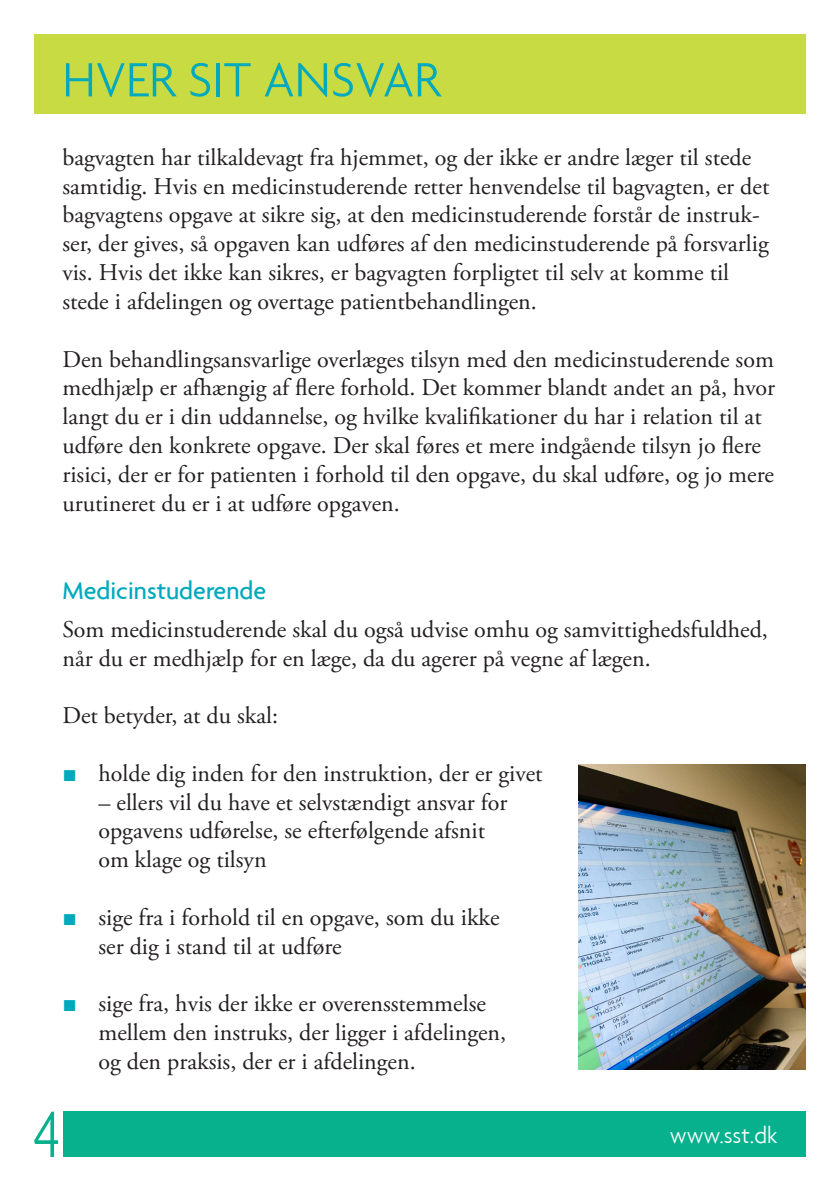
<style>
.page{position:relative;width:840px;height:1191px;background:#fff}
.page>*{position:absolute;margin:0;border:0;box-sizing:border-box;transform-origin:0 0}
.t1{font:300 71px "Agenda";color:#07b18d;scale:.8 1}
.t2{font:300 52px "Agenda";color:#00aabc}
.header1{font:500 26px "Agenda";color:#00aabc}
.brødtekst{font:24px/28.8px "Adobe Garamond Pro";color:#231f20}
.t3{font:300 24px "Agenda";color:#fff}
.s1{font-family:"Times New Roman";color:#00aabc}
</style>
<div class="page">
<div style="left:34px;top:34px;width:771px;height:79px;background:#c9db43"></div>
<div style="left:64px;top:1111px;width:741px;height:46px;background:#07b18d"></div>
<img style="left:578px;top:764px;width:227px;height:305px">
<p class="t2" style="left:62px;top:49px;width:379px">HVER SIT ANSVAR</p>
<p class="brødtekst" style="left:62px;top:144px;width:708px">bagvagten har tilkaldevagt fra hjemmet, og der ikke er andre læger til stede samtidig. Hvis en medicinstuderende retter henvendelse til bagvagten, er det bagvagtens opgave at sikre sig, at den medicinstuderende forstår de instruk&shy;ser, der gives, så opgaven kan udføres af den medicinstuderende på forsvarlig vis. Hvis det ikke kan sikres, er bagvagten forpligtet til selv at komme til stede i afdelingen og overtage patientbehandlingen.</p>
<p class="brødtekst" style="left:62px;top:345px;width:714px">Den behandlingsansvarlige overlæges tilsyn med den medicinstuderende som medhjælp er afhængig af flere forhold. Det kommer blandt andet an på, hvor langt du er i din uddannelse, og hvilke kvalifikationer du har i relation til at udføre den konkrete opgave. Der skal føres et mere indgående tilsyn jo flere risici, der er for patienten i forhold til den opgave, du skal udføre, og jo mere urutineret du er i at udføre opgaven.</p>
<p class="header1" style="left:62px;top:575px;width:205px">Medicinstuderende</p>
<p class="brødtekst" style="left:62px;top:615px;width:706px">Som medicinstuderende skal du også udvise omhu og samvittighedsfuldhed, når du er medhjælp for en læge, da du agerer på vegne af lægen.</p>
<p class="brødtekst" style="left:62px;top:702px;width:217px">Det betyder, at du skal:</p>
<p class="brødtekst" style="left:62px;top:759px;width:481px"><span class="s1">■</span> holde dig inden for den instruktion, der er givet</p>
<p class="brødtekst" style="left:98px;top:788px;width:410px">– ellers vil du have et selvstændigt ansvar for opgavens udførelse, se efterfølgende afsnit om klage og tilsyn</p>
<p class="brødtekst" style="left:98px;top:903px;width:402px;text-indent:-36px"><span class="s1">■</span> sige fra i forhold til en opgave, som du ikke ser dig i stand til at udføre</p>
<p class="brødtekst" style="left:98px;top:990px;width:409px;text-indent:-36px"><span class="s1">■</span> sige fra, hvis der ikke er overensstemmelse mellem den instruks, der ligger i afdelingen, og den praksis, der er i afdelingen.</p>
<p class="t1" style="left:34px;top:1092px;width:35px">4</p>
<p class="t3" style="left:669px;top:1121px;width:109px">www.sst.dk</p>
</div>
